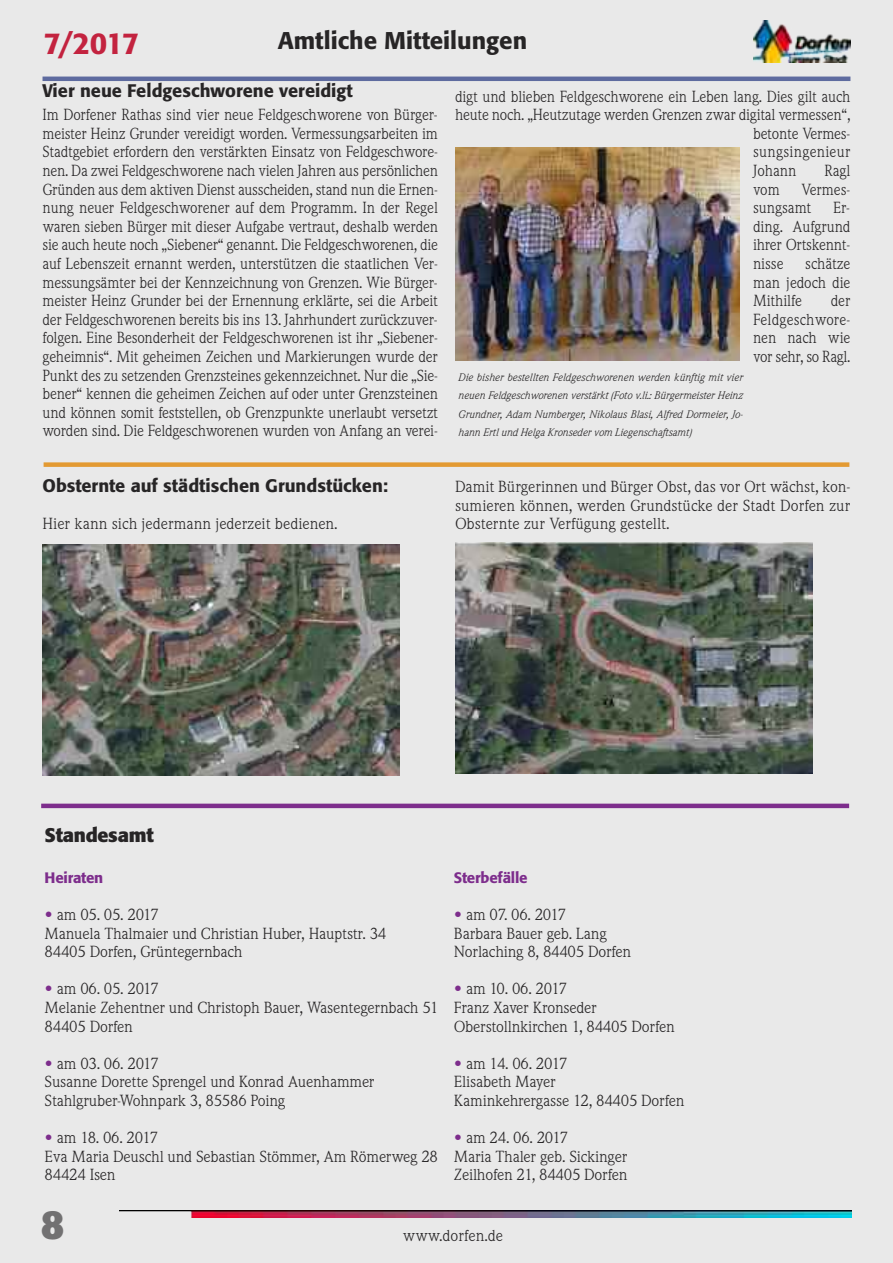
<style>
.page{position:relative;width:893px;height:1263px;background:#e9e9e9}
.page>*{position:absolute;margin:0;border:0;box-sizing:border-box;transform-origin:0 0}
.t1{font:700 40.5px "Formata";color:#727172}
.t2{font:500 30px "Formata";color:#c3233f}
.t3{font:500 24px "Formata";color:#272526}
.t4{font:700 19.5px "Formata";letter-spacing:-.015em;color:#272526}
.t5{font:500 18px/21px "Formata";color:#272526}
.t6{font:15px/18.6px "Weidemann SB";letter-spacing:-.015em;color:#272526;text-align:justify;scale:.95 1}
.t7{font:15px/18.6px "Weidemann SB";letter-spacing:-.015em;color:#272526}
.t8{font:500 15px "Formata";letter-spacing:-.015em;color:#7d2d8c}
.t9{font:15px "Weidemann SB";letter-spacing:.02em;color:#272526;scale:.95 1}
.t10{font:italic 10.5px/18.6px "Weidemann SB";letter-spacing:-.02em;color:#272526;text-align:justify}
.s1{color:#7d2d8c}
</style>
<div class="page">
<img style="left:753px;top:21px;width:98px;height:42px">
<hr style="left:43px;top:77px;width:807px;height:4px;background:#5e6b9f">
<div style="left:44px;top:462px;width:805px;height:5px;background:#e39a32"></div>
<img style="left:42px;top:544px;width:357px;height:231px">
<img style="left:456px;top:542px;width:356px;height:232px">
<img style="left:119px;top:1210px;width:732px;height:8px">
<img style="left:455px;top:148px;width:285px;height:212px">
<hr style="left:41px;top:804px;width:808px;height:4px;background:#7d2d8c">
<h2 class="t2" style="left:43px;top:30px;width:97px">7/2017</h2>
<h3 class="t3" style="left:278px;top:30px;width:251px">Amtliche Mitteilungen</h3>
<h3 class="t3" style="left:366px;top:30px;width:71px">Amtli-</h3>
<p class="t5" style="left:43px;top:81px;width:312px">Vier neue Feldgeschworene vereidigt</p>
<p class="t6" style="left:43px;top:106px;width:418px">Im Dorfener Rathas sind vier neue Feldgeschworene von Bürger&shy;meister Heinz Grunder vereidigt worden. Vermessungsarbeiten im Stadtgebiet erfordern den verstärkten Einsatz von Feldgeschwore&shy;nen. Da zwei Feldgeschworene nach vielen Jahren aus persönlichen Gründen aus dem aktiven Dienst ausscheiden, stand nun die Ernen&shy;nung neuer Feldgeschworener auf dem Programm. In der Regel waren sieben Bürger mit dieser Aufgabe vertraut, deshalb werden sie auch heute noch „Siebener“ genannt. Die Feldgeschworenen, die auf Lebenszeit ernannt werden, unterstützen die staatlichen Ver&shy;messungsämter bei der Kennzeichnung von Grenzen. Wie Bürger&shy;meister Heinz Grunder bei der Ernennung erklärte, sei die Arbeit der Feldgeschworenen bereits bis ins 13. Jahrhundert zurückzuver&shy;folgen. Eine Besonderheit der Feldgeschworenen ist ihr „Siebener&shy;geheimnis“. Mit geheimen Zeichen und Markierungen wurde der Punkt des zu setzenden Grenzsteines gekennzeichnet. Nur die „Sie&shy;bener“ kennen die geheimen Zeichen auf oder unter Grenzsteinen und können somit feststellen, ob Grenzpunkte unerlaubt versetzt worden sind. Die Feldgeschworenen wurden von Anfang an verei-</p>
<p class="t5" style="left:43px;top:477px;width:347px">Obsternte auf städtischen Grundstücken:</p>
<p class="t7" style="left:43px;top:515px;width:297px">Hier kann sich jedermann jederzeit bedienen.</p>
<p class="t6" style="left:455px;top:87px;width:418px">digt und blieben Feldgeschworene ein Leben lang. Dies gilt auch</p>
<p class="t6" style="left:455px;top:106px;width:418px">heute noch. „Heutzutage werden Grenzen zwar digital vermessen“,</p>
<p class="t6" style="left:753px;top:124px;width:104px">betonte Vermes-</p>
<p class="t9" style="left:753px;top:143px;width:104px">sungsingenieur</p>
<p class="t6" style="left:753px;top:161px;width:47px">Johann</p>
<p class="t6" style="left:824px;top:161px;width:29px">Ragl</p>
<p class="t6" style="left:753px;top:180px;width:30px">vom</p>
<p class="t6" style="left:753px;top:180px;width:104px;text-indent:48px">Vermes&shy;sungsamt</p>
<p class="t6" style="left:753px;top:199px;width:104px;text-indent:80px">Er&shy;ding. Aufgrund ihrer Ortskennt&shy;nisse</p>
<p class="t6" style="left:753px;top:254px;width:104px;text-indent:52px">schätze man jedoch die Mithilfe</p>
<p class="t5" style="left:753px;top:264px;width:94px">Ehrung der<br>Schülerlot&shy;sen<br>2016/17</p>
<p class="t7" style="left:753px;top:349px;width:88px">24 Sc ülerin-</p>
<p class="t7" style="left:454px;top:391px;width:373px">ler der Mittelschule und 20Schülerinnen und Schüler des</p>
<p class="t6" style="left:753px;top:292px;width:104px;text-indent:78px">der Feldgeschwore&shy;nen nach wie vor sehr, so Ragl.</p>
<p class="t10" style="left:459px;top:368px;width:286px">Die bisher bestellten Feldgeschworenen werden künftig mit vier neuen Feldgeschworenen verstärkt (Foto v.li.: Bürgermeister Heinz Grundner, Adam Numberger, Nikolaus Blasi, Alfred Dormeier, Jo&shy;hann Ertl und Helga Kronseder vom Liegenschaftsamt)</p>
<p class="t7" style="left:454px;top:475px;width:392px">trums. Gerade für die jüngeren Schülerinnen und Schüler ist</p>
<p class="t7" style="left:455px;top:478px;width:397px;text-align:justify">Damit Bürgerinnen und Bürger Obst, das vor Ort wächst, kon&shy;sumieren können, werden Grundstücke der Stadt Dorfen zur Obsternte zur Verfügung gestellt.</p>
<h3 class="t4" style="left:45px;top:827px;width:111px">Standesamt</h3>
<p class="t8" style="left:45px;top:871px;width:60px">Heiraten</p>
<p class="t7" style="left:45px;top:905px;width:343px"><span class="s1">•</span> am 05. 05. 2017<br>Manuela Thalmaier und Christian Huber, Hauptstr. 34<br>84405 Dorfen, Grüntegernbach</p>
<p class="t7" style="left:45px;top:980px;width:396px"><span class="s1">•</span> am 06. 05. 2017<br>Melanie Zehentner und Christoph Bauer, Wasentegernbach 51<br>84405 Dorfen</p>
<p class="t7" style="left:45px;top:1054px;width:332px"><span class="s1">•</span> am 03. 06. 2017<br>Susanne Dorette Sprengel und Konrad Auenhammer<br>Stahlgruber-Wohnpark 3, 85586 Poing</p>
<p class="t7" style="left:45px;top:1129px;width:395px"><span class="s1">•</span> am 18. 06. 2017<br>Eva Maria Deuschl und Sebastian Stömmer, Am Römerweg 28<br>84424 Isen</p>
<p class="t8" style="left:454px;top:871px;width:75px">Sterbefälle</p>
<p class="t7" style="left:454px;top:905px;width:179px"><span class="s1">•</span> am 07. 06. 2017<br>Barbara Bauer geb. Lang<br>Norlaching 8, 84405 Dorfen</p>
<p class="t7" style="left:454px;top:980px;width:222px"><span class="s1">•</span> am 10. 06. 2017<br>Franz Xaver Kronseder<br>Oberstollnkirchen 1, 84405 Dorfen</p>
<p class="t7" style="left:454px;top:1054px;width:232px"><span class="s1">•</span> am 14. 06. 2017<br>Elisabeth Mayer<br>Kaminkehrergasse 12, 84405 Dorfen</p>
<p class="t7" style="left:454px;top:1129px;width:175px"><span class="s1">•</span> am 24. 06. 2017<br>Maria Thaler geb. Sickinger<br>Zeilhofen 21, 84405 Dorfen</p>
<h1 class="t1" style="left:41px;top:1207px;width:25px">8</h1>
<p class="t7" style="left:396px;top:1222px;width:102px">www.dorfen.de</p>
<p class="t7" style="left:403px;top:1226px;width:102px">www.dorfen.de</p>
</div>
